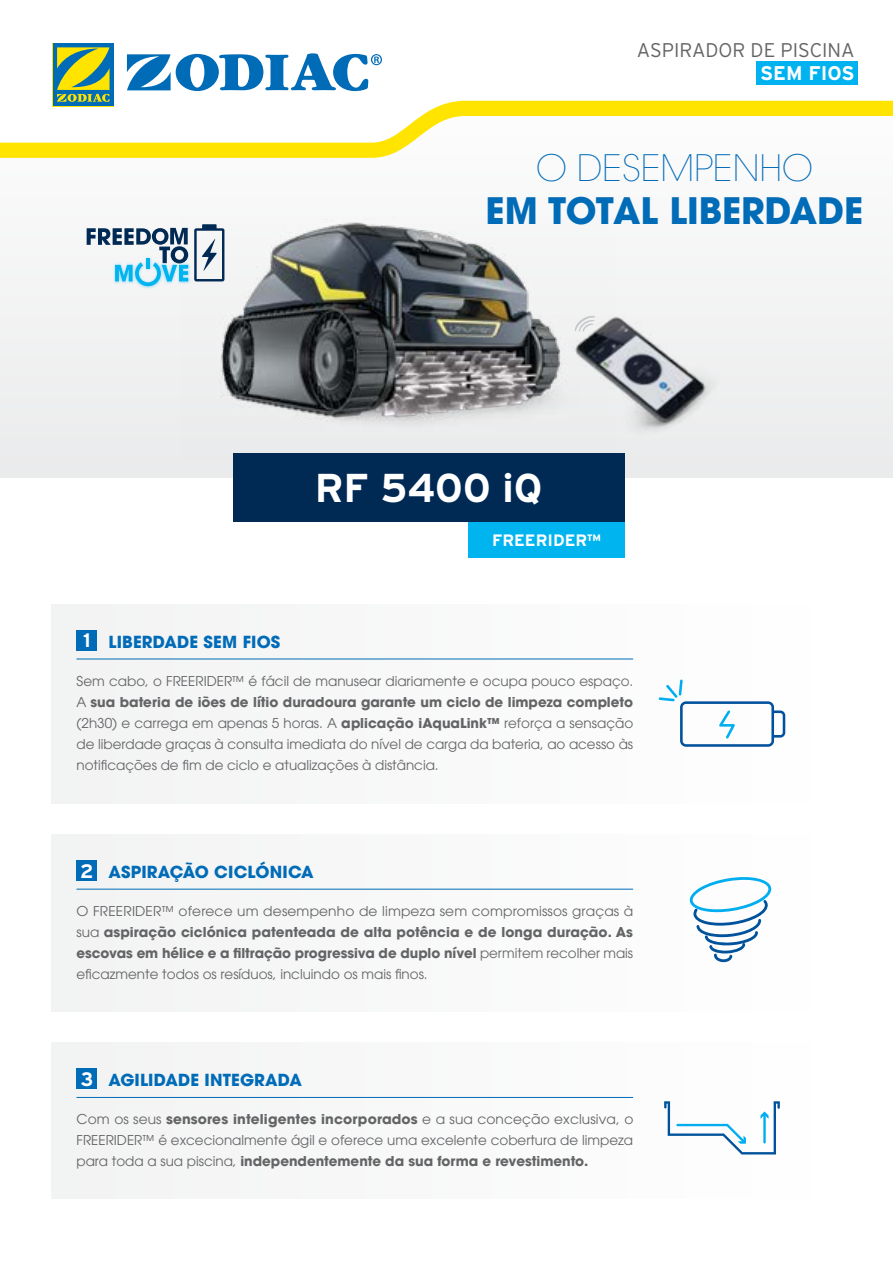
<style>
.page{position:relative;width:893px;height:1263px;background:#fff}
.page>*{position:absolute;margin:0;border:0;box-sizing:border-box;transform-origin:0 0}
.t1{font:700 40.2px "Interstate";color:#fff}
.t2{font:700 36.15px "ITC Avant Garde Std";color:#006bb7}
.t3{font:200 36.15px "ITC Avant Garde Std";color:#006bb7}
.t4{font:300 19.8px "Interstate";color:#636466}
.t5{font:700 19.8px "Interstate";color:#fff}
.t6{font:700 16.5px "ITC Avant Garde Std";letter-spacing:.01em;color:#006bb7}
.t7{font:700 16.5px "Interstate";color:#fff}
.t8{font:13.5px/21px "ITC Avant Garde Std";color:#636466;text-align:justify}
.s1{font-family:"Interstate";font-size:19.5px;color:#fff}
.s2{font-weight:700}
</style>
<div class="page">
<div style="left:51px;top:1043px;width:763px;height:156px;background:#f8f8f8"></div>
<div style="left:51px;top:834px;width:763px;height:178px;background:#f8f8f8"></div>
<svg style="left:689px;top:877px;width:83px;height:85px"></svg>
<svg style="left:664px;top:1101px;width:116px;height:53px"></svg>
<div style="left:51px;top:604px;width:763px;height:200px;background:#f8f8f8"></div>
<svg style="left:659px;top:679px;width:126px;height:68px"></svg>
<div style="left:0;top:78px;width:893px;height:400px;background:#f4f4f5"></div>
<img style="left:615px;top:316px;width:101px;height:118px">
<img style="left:183px;top:222px;width:432px;height:237px">
<div style="left:468px;top:522px;width:157px;height:36px;background:#00b4f0"></div>
<div style="left:233px;top:453px;width:392px;height:69px;background:#002a54"></div>
<svg style="left:194px;top:224px;width:30px;height:57px"></svg>
<div style="left:133px;top:260px;width:30px;height:29px;background:#87d6f8;opacity:.89"></div>
<div style="left:177px;top:263px;width:13px;height:21px;background:#87d6f8;opacity:.89"></div>
<svg style="left:87px;top:228px;width:101px;height:58px"></svg>
<hr style="left:77px;top:659px;width:556px;height:1px;background:#006bb7">
<div style="left:77px;top:630px;width:20px;height:21px;background:#006bb7"></div>
<hr style="left:77px;top:1097px;width:556px;height:1px;background:#006bb7">
<div style="left:77px;top:1068px;width:20px;height:21px;background:#006bb7"></div>
<hr style="left:77px;top:889px;width:556px;height:1px;background:#006bb7">
<div style="left:77px;top:860px;width:20px;height:21px;background:#006bb7"></div>
<div style="left:0;top:54px;width:893px;height:47px;background:#fff"></div>
<svg style="left:0;top:101px;width:893px;height:57px;fill:#fffbfc"></svg>
<svg style="left:127px;top:53px;width:255px;height:38px"></svg>
<svg style="left:52px;top:43px;width:62px;height:63px"></svg>
<div style="left:53px;top:43px;width:60px;height:63px;background:#006bb7"></div>
<svg style="left:57px;top:47px;width:53px;height:55px"></svg>
<div style="left:756px;top:61px;width:101px;height:24px;background:#00b3f0"></div>
<h3 class="t4" style="left:637px;top:39px;width:219px">ASPIRADOR DE PISCINA</h3>
<h3 class="t5" style="left:760px;top:62px;width:96px">SEM FIOS</h3>
<h2 class="t3" style="left:536px;top:146px;width:278px">O DESEMPENHO</h2>
<h2 class="t2" style="left:486px;top:187px;width:379px">EM TOTAL LIBERDADE</h2>
<h1 class="t1" style="left:315px;top:465px;width:229px">RF 5400 iQ</h1>
<p class="t7" style="left:492px;top:531px;width:110px">FREERIDER™</p>
<p class="t6" style="left:83px;top:631px;width:199px"><span class="s1">1</span> LIBERDADE SEM FIOS</p>
<p class="t8" style="left:77px;top:670px;width:558px">Sem cabo, o FREERIDER™ é fácil de manusear diariamente e ocupa pouco espaço.<br>A <span class="s2">sua bateria de iões de lítio duradoura garante um ciclo de limpeza completo </span>(2h30) e carrega em apenas 5 horas. A <span class="s2">aplicação iAquaLink™</span> reforça a sensação de liberdade graças à consulta imediata do nível de carga da bateria, ao acesso às notificações de fim de ciclo e atualizações à distância.</p>
<p class="t6" style="left:80px;top:861px;width:235px"><span class="s1">2</span> ASPIRAÇÃO CICLÓNICA</p>
<p class="t8" style="left:77px;top:900px;width:558px">O FREERIDER™ oferece um desempenho de limpeza sem compromissos graças à sua <span class="s2">aspiração ciclónica patenteada de alta potência e de longa duração. As escovas em hélice e a filtração progressiva de duplo nível</span> permitem recolher mais eficazmente todos os resíduos, incluindo os mais finos.</p>
<p class="t6" style="left:81px;top:1069px;width:223px"><span class="s1">3</span> AGILIDADE INTEGRADA</p>
<p class="t8" style="left:77px;top:1109px;width:558px">Com os seus <span class="s2">sensores inteligentes incorporados</span> e a sua conceção exclusiva, o FREERIDER™ é excecionalmente ágil e oferece uma excelente cobertura de limpeza para toda a sua piscina, <span class="s2">independentemente da sua forma e revestimento.</span></p>
</div>
